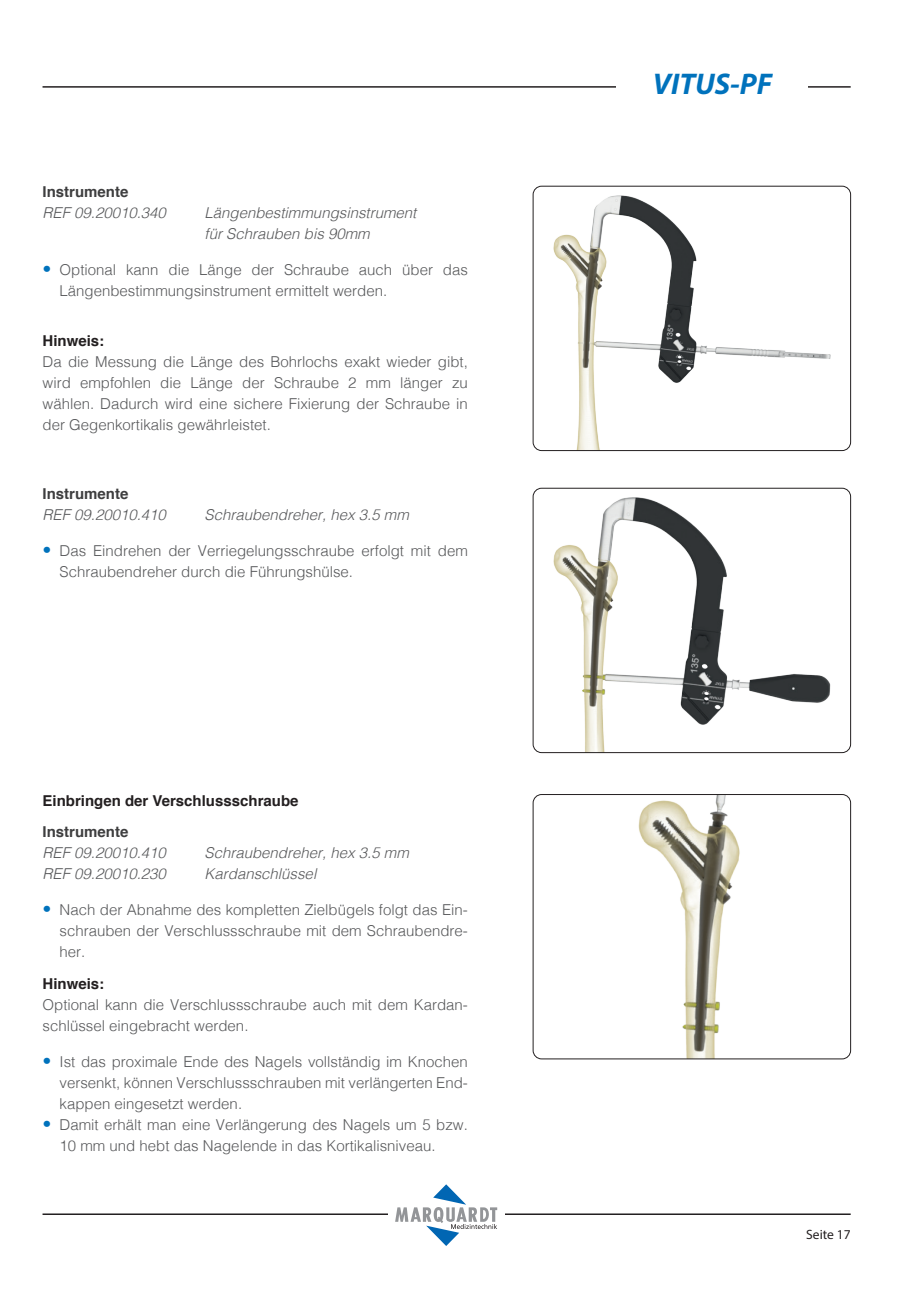
<style>
.page{position:relative;width:906px;height:1289px;background:#fff}
.page>*{position:absolute;margin:0;border:0;box-sizing:border-box;transform-origin:0 0}
.t1{font:italic 700 30px "Myriad Pro";color:#0072bc}
.t2{font:300 15px/21px "Helvetica";color:#57585a}
.t3{font:italic 300 15px/21px "Helvetica";color:#57585a}
.t4{font:700 15px "Helvetica";color:#231f20}
.t5{font:700 15px "Helvetica";color:#3e3e3f}
.t6{font:13.5px "Myriad Pro";color:#231f20}
.s1{font-family:"Frutiger LT Com";font-stretch:condensed;font-size:18px;color:#0072bc}
</style>
<div class="page">
<hr style="left:43px;top:86px;width:807px;height:2px;background:#231f20">
<hr style="left:43px;top:1213px;width:807px;height:1px;background:#231f20">
<div style="left:388px;top:1184px;width:117px;height:61px;background:#fff"></div>
<svg style="left:395px;top:1184px;width:102px;height:61px"></svg>
<div style="left:617px;top:75px;width:191px;height:24px;background:#fff"></div>
<img style="left:553px;top:196px;width:277px;height:252px">
<div style="left:533px;top:186px;width:317px;height:264px;border:1px solid #231f20;border-radius:9px"></div>
<img style="left:553px;top:497px;width:277px;height:253px">
<div style="left:533px;top:488px;width:317px;height:264px;border:1px solid #231f20;border-radius:9px"></div>
<img style="left:638px;top:796px;width:102px;height:260px">
<div style="left:533px;top:794px;width:317px;height:264px;border:1px solid #231f20;border-radius:9px"></div>
<p class="t5" style="left:43px;top:180px;width:87px">Instrumente</p>
<p class="t3" style="left:43px;top:202px;width:125px">REF 09.20010.340</p>
<p class="t3" style="left:205px;top:202px;width:213px">Längenbestimmungsinstrument für Schrauben bis 90mm</p>
<p class="t2" style="left:60px;top:258px;width:410px;text-indent:-17px"><span class="s1">•</span> Optional kann die Länge der Schraube auch über das<br>Längenbestimmungsinstrument ermittelt werden.</p>
<p class="t4" style="left:43px;top:328px;width:63px">Hinweis:</p>
<p class="t2" style="left:43px;top:350px;width:427px;text-align:justify">Da die Messung die Länge des Bohrlochs exakt wieder gibt, wird empfohlen die Länge der Schraube 2 mm länger zu wählen. Dadurch wird eine sichere Fixierung der Schraube in der Gegenkortikalis gewährleistet.</p>
<p class="t5" style="left:43px;top:482px;width:87px">Instrumente</p>
<p class="t3" style="left:43px;top:503px;width:125px">REF 09.20010.410</p>
<p class="t3" style="left:205px;top:503px;width:206px">Schraubendreher, hex 3.5 mm</p>
<p class="t2" style="left:60px;top:539px;width:410px;text-indent:-17px"><span class="s1">•</span> Das Eindrehen der Verriegelungsschraube erfolgt mit dem<br>Schraubendreher durch die Führungshülse.</p>
<p class="t4" style="left:43px;top:788px;width:257px">Einbringen der Verschlussschraube</p>
<p class="t5" style="left:43px;top:819px;width:87px">Instrumente</p>
<p class="t3" style="left:43px;top:841px;width:125px">REF 09.20010.410</p>
<p class="t3" style="left:205px;top:841px;width:206px">Schraubendreher, hex 3.5 mm</p>
<p class="t3" style="left:43px;top:862px;width:125px">REF 09.20010.230</p>
<p class="t3" style="left:205px;top:862px;width:113px">Kardanschlüssel</p>
<p class="t2" style="left:60px;top:898px;width:410px;text-align:justify;text-indent:-17px"><span class="s1">•</span> Nach der Abnahme des kompletten Zielbügels folgt das Ein&shy;schrauben der Verschlussschraube mit dem Schraubendre&shy;her.</p>
<p class="t4" style="left:43px;top:971px;width:63px">Hinweis:</p>
<p class="t2" style="left:43px;top:992px;width:427px">Optional kann die Verschlussschraube auch mit dem Kardan&shy;schlüssel eingebracht werden.</p>
<p class="t2" style="left:60px;top:1049px;width:410px;text-align:justify;text-indent:-17px"><span class="s1">•</span> Ist das proximale Ende des Nagels vollständig im Knochen versenkt, können Verschlussschrauben mit verlängerten End&shy;kappen eingesetzt werden.</p>
<p class="t2" style="left:60px;top:1112px;width:410px;text-indent:-17px"><span class="s1">•</span> Damit erhält man eine Verlängerung des Nagels um 5 bzw.<br>10 mm und hebt das Nagelende in das Kortikalisniveau.</p>
<h1 class="t1" style="left:653px;top:64px;width:121px">VITUS-PF</h1>
<p class="t6" style="left:806px;top:1226px;width:46px">Seite 17</p>
</div>
